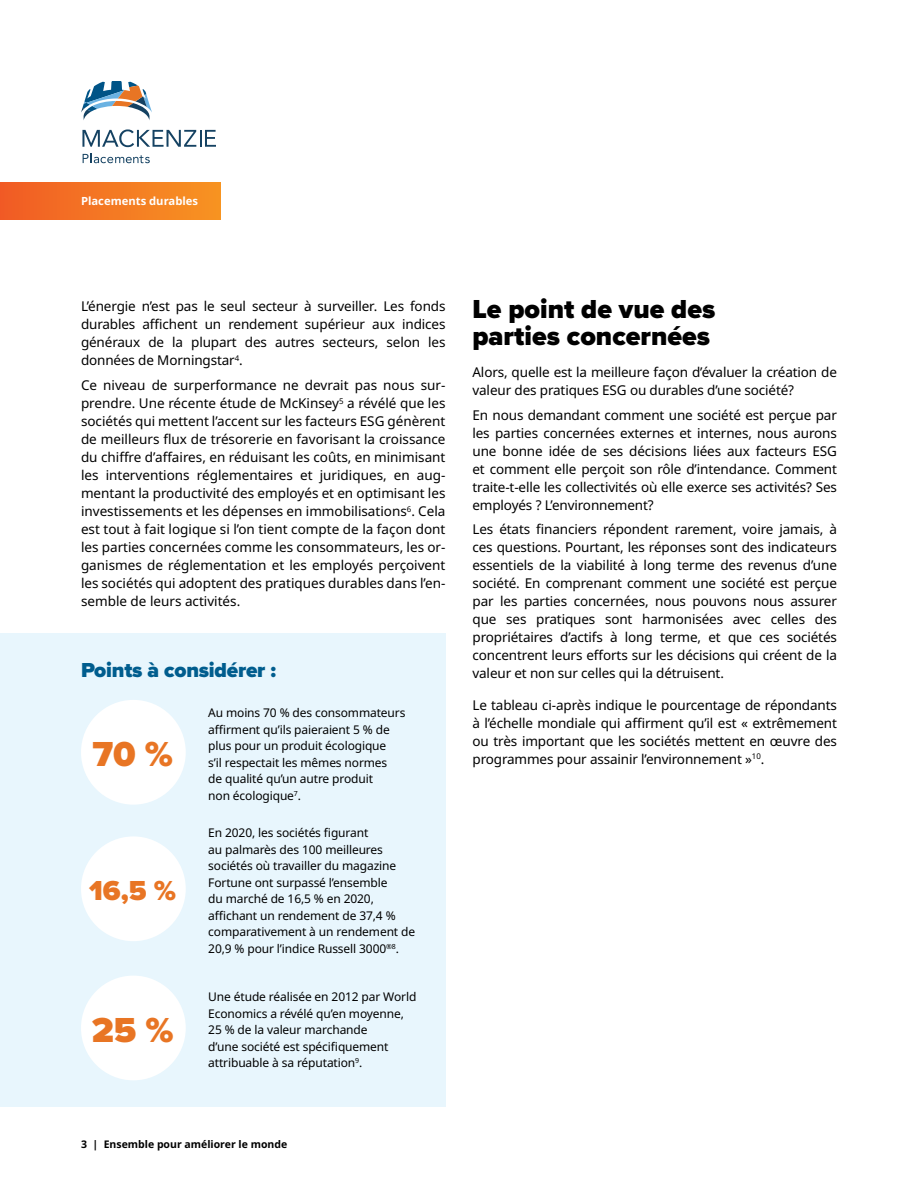
<style>
.page{position:relative;width:918px;height:1188px;background:#fff}
.page>*{position:absolute;margin:0;border:0;box-sizing:border-box;transform-origin:0 0}
.Graphs_title{font:900 36px "Proxima Nova";color:#e87524}
.Graphs_title-2{font:900 28.5px "Proxima Nova";color:#e87524}
.t1{font:900 27px/27px "Proxima Nova";color:#000}
.t2{font:900 21px "Proxima Nova";letter-spacing:-.01em;color:#005d8e}
.body{font:13.5px/18px "Noto Sans";letter-spacing:-.01em;color:#000;text-align:justify}
.body-2{font:12px/16.5px "Noto Sans";letter-spacing:-.01em;color:#000}
.t3{font:700 11.25px "Noto Sans";color:#fff}
.t4{font:700 10.5px "Noto Sans";color:#000}
</style>
<div class="page">
<div style="left:0;top:633px;width:446px;height:474px;background:#e8f6fd"></div>
<div style="left:0;top:183px;width:220px;height:37px;background:linear-gradient(to right,#f15c25,#f79422)"></div>
<svg style="left:81px;top:81px;width:71px;height:39px"></svg>
<svg style="left:82px;top:129px;width:134px;height:18px"></svg>
<svg style="left:83px;top:153px;width:67px;height:10px"></svg>
<div style="left:81px;top:700px;width:105px;height:105px;background:#fff;border-radius:50%"></div>
<div style="left:81px;top:836px;width:105px;height:105px;background:#fff;border-radius:50%"></div>
<div style="left:81px;top:976px;width:105px;height:104px;background:#fff;border-radius:50%"></div>
<p class="t3" style="left:81px;top:193px;width:119px">Placements durables</p>
<p class="body" style="left:81px;top:298px;width:366px">L’énergie n’est pas le seul secteur à surveiller. Les fonds durables affichent un rendement supérieur aux indices généraux de la plupart des autres secteurs, selon les données de Morningstar<sup>4</sup>.</p>
<p class="body" style="left:81px;top:377px;width:366px">Ce niveau de surperformance ne devrait pas nous sur&shy;prendre. Une récente étude de McKinsey<sup>5</sup> a révélé que les sociétés qui mettent l’accent sur les facteurs ESG génèrent de meilleurs flux de trésorerie en favorisant la croissance du chiffre d’affaires, en réduisant les coûts, en minimisant les interventions réglementaires et juridiques, en aug&shy;mentant la productivité des employés et en optimisant les investissements et les dépenses en immobilisations<sup>6</sup>. Cela est tout à fait logique si l’on tient compte de la façon dont les parties concernées comme les consommateurs, les or&shy;ganismes de réglementation et les employés perçoivent les sociétés qui adoptent des pratiques durables dans l’en&shy;semble de leurs activités.</p>
<h3 class="t2" style="left:81px;top:655px;width:197px">Points à considérer :</h3>
<p class="Graphs_title" style="left:92px;top:728px;width:82px">70 %</p>
<p class="Graphs_title-2" style="left:89px;top:869px;width:89px">16,5 %</p>
<p class="Graphs_title" style="left:92px;top:1003px;width:84px">25 %</p>
<p class="body-2" style="left:208px;top:705px;width:199px">Au moins 70 % des consommateurs affirment qu’ils paieraient 5 % de plus pour un produit écologique<br>s’il respectait les mêmes normes<br>de qualité qu’un autre produit<br>non écologique<sup>7</sup>.</p>
<p class="body-2" style="left:208px;top:825px;width:208px">En 2020, les sociétés figurant<br>au palmarès des 100 meilleures sociétés où travailler du magazine<br>Fortune ont surpassé l’ensemble<br>du marché de 16,5 % en 2020, affichant un rendement de 37,4 % comparativement à un rendement de<br>20,9 % pour l’indice Russell 3000<sup>®8</sup>.</p>
<p class="body-2" style="left:208px;top:989px;width:210px">Une étude réalisée en 2012 par World<br>Economics a révélé qu’en moyenne,<br>25 % de la valeur marchande<br>d’une société est spécifiquement attribuable à sa réputation<sup>9</sup>.</p>
<h2 class="t1" style="left:472px;top:296px;width:244px">Le point de vue des parties concernées</h2>
<p class="body" style="left:472px;top:363px;width:366px">Alors, quelle est la meilleure façon d’évaluer la création de valeur des pratiques ESG ou durables d’une société?</p>
<p class="body" style="left:472px;top:406px;width:366px">En nous demandant comment une société est perçue par les parties concernées externes et internes, nous aurons une bonne idée de ses décisions liées aux facteurs ESG et comment elle perçoit son rôle d’intendance. Comment traite-t-elle les collectivités où elle exerce ses activités? Ses employés ? L’environnement?</p>
<p class="body" style="left:472px;top:521px;width:366px">Les états financiers répondent rarement, voire jamais, à ces questions. Pourtant, les réponses sont des indicateurs essentiels de la viabilité à long terme des revenus d’une société. En comprenant comment une société est perçue par les parties concernées, nous pouvons nous assurer que ses pratiques sont harmonisées avec celles des propriétaires d’actifs à long terme, et que ces sociétés concentrent leurs efforts sur les décisions qui créent de la valeur et non sur celles qui la détruisent.</p>
<p class="body" style="left:472px;top:696px;width:366px">Le tableau ci-après indique le pourcentage de répondants à l’échelle mondiale qui affirment qu’il est « extrêmement ou très important que les sociétés mettent en œuvre des programmes pour assainir l’environnement »<sup>10</sup>.</p>
<p class="t4" style="left:81px;top:1136px;width:208px">3 | Ensemble pour améliorer le monde</p>
</div>
